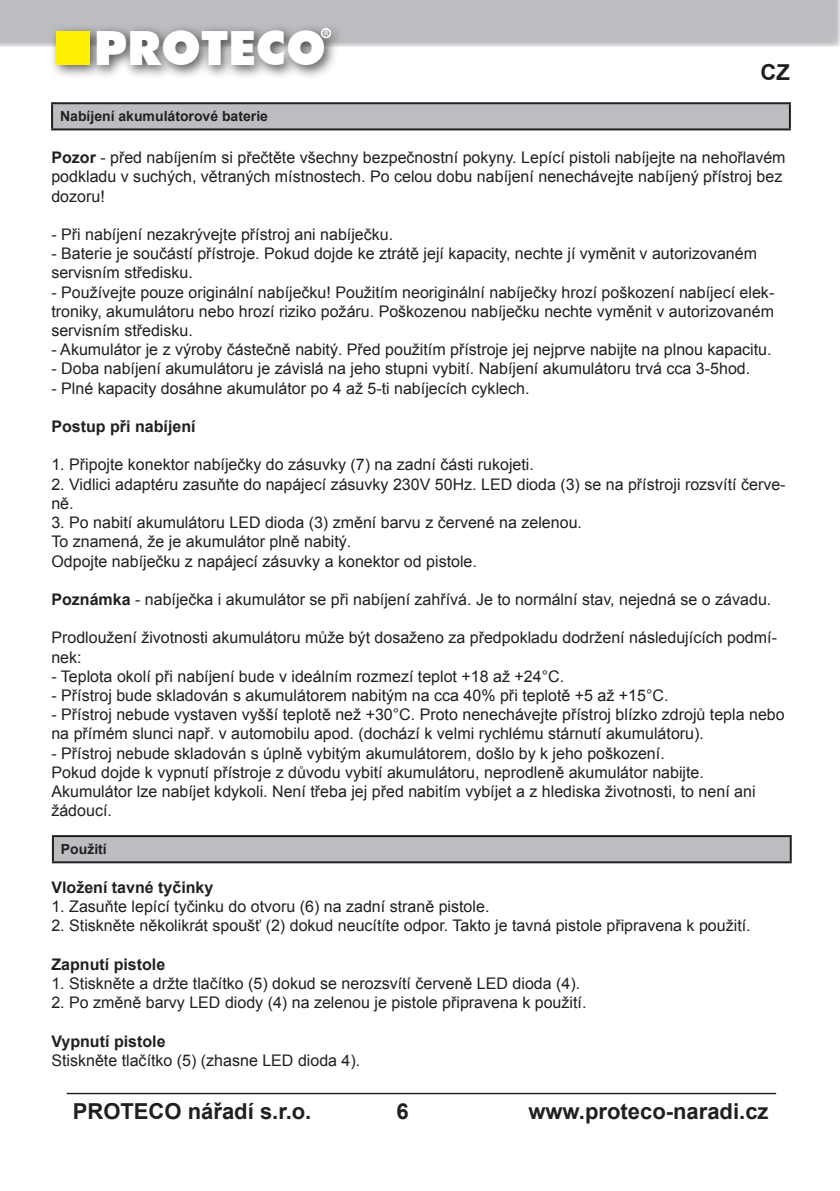
<style>
.page{position:relative;width:840px;height:1191px;background:#fff}
.page>*{position:absolute;margin:0;border:0;box-sizing:border-box;transform-origin:0 0}
.t1{font:900 47.2px "Futura BT";color:#fff}
.t2{font:700 22px "Arial";color:#231f20}
.t3{font:16px/19.2px "Arial";color:#231f20}
.t4{font:700 16px "Arial";color:#231f20}
.t5{font:700 14px "Arial";color:#231f20}
.t6{font:7.8px "Humanist 521 BT";color:#fff}
.s1{font-weight:700}
</style>
<div class="page">
<hr style="left:67px;top:1092px;width:708px;height:2px;background:#231f20">
<div style="left:0;top:0;width:839px;height:46px;background:#bcbdc0"></div>
<div style="left:49px;top:22px;width:295px;height:58px;background:#231f20;opacity:.75"></div>
<div style="left:56px;top:32px;width:34px;height:33px;background:#fff101"></div>
<svg style="left:321px;top:28px;width:10px;height:10px"></svg>
<div style="left:53px;top:836px;width:737px;height:26px;background:#bcbdc0"></div>
<hr style="left:52px;top:835px;width:739px;height:2px;background:#231f20">
<hr style="left:52px;top:837px;width:2px;height:24px;background:#231f20">
<hr style="left:789px;top:837px;width:2px;height:24px;background:#231f20">
<hr style="left:52px;top:861px;width:739px;height:2px;background:#231f20">
<div style="left:52px;top:103px;width:737px;height:26px;background:#bcbdc0"></div>
<hr style="left:51px;top:102px;width:739px;height:2px;background:#231f20">
<hr style="left:51px;top:104px;width:2px;height:24px;background:#231f20">
<hr style="left:788px;top:104px;width:2px;height:24px;background:#231f20">
<hr style="left:51px;top:128px;width:739px;height:2px;background:#231f20">
<p class="t6" style="left:324px;top:28px;width:6px">R</p>
<h1 class="t1" style="left:94px;top:20px;width:234px">PROTECO</h1>
<p class="t5" style="left:60px;top:107px;width:209px">Nabíjení akumulátorové baterie</p>
<h2 class="t2" style="left:760px;top:57px;width:31px">CZ</h2>
<p class="t3" style="left:51px;top:148px;width:735px"><span class="s1">Pozor</span> - před nabíjením si přečtěte všechny bezpečnostní pokyny. Lepící pistoli nabíjejte na nehořlavém podkladu v suchých, větraných místnostech. Po celou dobu nabíjení nenechávejte nabíjený přístroj bez dozoru!</p>
<p class="t3" style="left:51px;top:225px;width:343px">- Při nabíjení nezakrývejte přístroj ani nabíječku.</p>
<p class="t3" style="left:51px;top:244px;width:706px">- Baterie je součástí přístroje. Pokud dojde ke ztrátě její kapacity, nechte jí vyměnit v autorizovaném servisním středisku.</p>
<p class="t3" style="left:51px;top:282px;width:724px;text-align:justify">- Používejte pouze originální nabíječku! Použitím neoriginální nabíječky hrozí poškození nabíjecí elek&shy;troniky, akumulátoru nebo hrozí riziko požáru. Poškozenou nabíječku nechte vyměnit v autorizovaném servisním středisku.</p>
<p class="t3" style="left:51px;top:340px;width:721px">- Akumulátor je z výroby částečně nabitý. Před použitím přístroje jej nejprve nabijte na plnou kapacitu.</p>
<p class="t3" style="left:51px;top:359px;width:700px">- Doba nabíjení akumulátoru je závislá na jeho stupni vybití. Nabíjení akumulátoru trvá cca 3-5hod.</p>
<p class="t3" style="left:51px;top:378px;width:479px">- Plné kapacity dosáhne akumulátor po 4 až 5-ti nabíjecích cyklech.</p>
<p class="t4" style="left:51px;top:416px;width:146px">Postup při nabíjení</p>
<p class="t3" style="left:51px;top:455px;width:483px">1. Připojte konektor nabíječky do zásuvky (7) na zadní části rukojeti.</p>
<p class="t3" style="left:51px;top:474px;width:735px">2. Vidlici adaptéru zasuňte do napájecí zásuvky 230V 50Hz. LED dioda (3) se na přístroji rozsvítí červe&shy;ně.</p>
<p class="t3" style="left:51px;top:513px;width:532px">3. Po nabití akumulátoru LED dioda (3) změní barvu z červené na zelenou.<br>To znamená, že je akumulátor plně nabitý.<br>Odpojte nabíječku z napájecí zásuvky a konektor od pistole.</p>
<p class="t3" style="left:51px;top:590px;width:721px"><span class="s1">Poznámka</span> - nabíječka i akumulátor se při nabíjení zahřívá. Je to normální stav, nejedná se o závadu.</p>
<p class="t3" style="left:51px;top:628px;width:726px">Prodloužení životnosti akumulátoru může být dosaženo za předpokladu dodržení následujících podmí&shy;nek:</p>
<p class="t3" style="left:51px;top:666px;width:514px">- Teplota okolí při nabíjení bude v ideálním rozmezí teplot +18 až +24°C.</p>
<p class="t3" style="left:51px;top:686px;width:618px">- Přístroj bude skladován s akumulátorem nabitým na cca 40% při teplotě +5 až +15°C.</p>
<p class="t3" style="left:51px;top:705px;width:734px">- Přístroj nebude vystaven vyšší teplotě než +30°C. Proto nenechávejte přístroj blízko zdrojů tepla nebo na přímém slunci např. v automobilu apod. (dochází k velmi rychlému stárnutí akumulátoru).</p>
<p class="t3" style="left:51px;top:743px;width:705px">- Přístroj nebude skladován s úplně vybitým akumulátorem, došlo by k jeho poškození.<br>Pokud dojde k vypnutí přístroje z důvodu vybití akumulátoru, neprodleně akumulátor nabijte.<br>Akumulátor lze nabíjet kdykoli. Není třeba jej před nabitím vybíjet a z hlediska životnosti, to není ani žádoucí.</p>
<p class="t5" style="left:61px;top:840px;width:47px">Použití</p>
<p class="t4" style="left:51px;top:876px;width:163px">Vložení tavné tyčinky</p>
<p class="t3" style="left:51px;top:897px;width:439px">1. Zasuňte lepící tyčinku do otvoru (6) na zadní straně pistole.</p>
<p class="t3" style="left:51px;top:916px;width:700px">2. Stiskněte několikrát spoušť (2) dokud neucítíte odpor. Takto je tavná pistole připravena k použití.</p>
<p class="t4" style="left:51px;top:953px;width:115px">Zapnutí pistole</p>
<p class="t3" style="left:51px;top:974px;width:530px">1. Stiskněte a držte tlačítko (5) dokud se nerozsvítí červeně LED dioda (4).</p>
<p class="t3" style="left:51px;top:993px;width:536px">2. Po změně barvy LED diody (4) na zelenou je pistole připravena k použití.</p>
<p class="t4" style="left:51px;top:1030px;width:116px">Vypnutí pistole</p>
<p class="t3" style="left:51px;top:1050px;width:310px">Stiskněte tlačítko (5) (zhasne LED dioda 4).</p>
<h2 class="t2" style="left:73px;top:1096px;width:240px">PROTECO nářadí s.r.o.</h2>
<h2 class="t2" style="left:396px;top:1096px;width:14px">6</h2>
<h2 class="t2" style="left:528px;top:1096px;width:241px">www.proteco-naradi.cz</h2>
</div>
